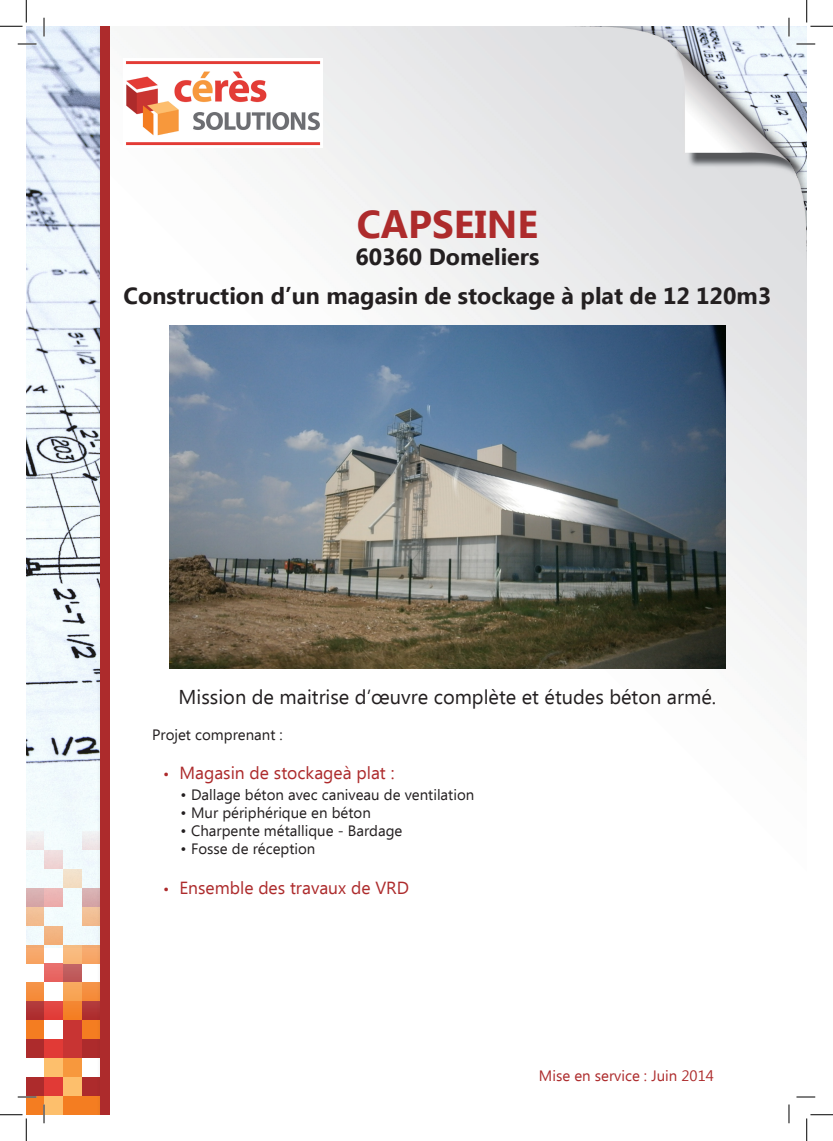
<style>
.page{position:relative;width:833px;height:1141px;background:#fff}
.page>*{position:absolute;margin:0;border:0;box-sizing:border-box;transform-origin:0 0}
.t1{font:700 38.75px "Ebrima";color:#ad2b2c}
.t2{font:700 23.25px "Ebrima";color:#231f20}
.t3{font:20px "Ebrima";color:#231f20}
.t4{font:17.5px "Ebrima";color:#ad2b2c}
.t5{font:15px "Ebrima";color:#231f20}
.t6{font:15px "Ebrima";color:#ad2b2c}
.s1{font-family:"Myriad Pro"}
</style>
<div class="page">
<img style="left:26px;top:26px;width:70px;height:921px">
<div style="left:82px;top:1095px;width:19px;height:19px;background:#f47d21"></div>
<div style="left:63px;top:1095px;width:19px;height:19px;background:#f47d21"></div>
<div style="left:44px;top:1095px;width:19px;height:19px;background:#fdbf6c"></div>
<div style="left:82px;top:1076px;width:19px;height:19px;background:#ad2b2c"></div>
<div style="left:63px;top:1076px;width:19px;height:19px;background:#fdbf6c"></div>
<div style="left:44px;top:1076px;width:19px;height:19px;background:#e13a36"></div>
<div style="left:63px;top:1057px;width:19px;height:19px;background:#f7983d"></div>
<div style="left:44px;top:1057px;width:19px;height:19px;background:#fdbf6c"></div>
<div style="left:44px;top:849px;width:19px;height:19px;background:#efd9d9"></div>
<div style="left:82px;top:831px;width:19px;height:18px;background:#efe9eb"></div>
<div style="left:63px;top:963px;width:19px;height:19px;background:#c05d5e"></div>
<div style="left:44px;top:963px;width:19px;height:19px;background:#e86966"></div>
<div style="left:82px;top:944px;width:19px;height:19px;background:#f7a86b"></div>
<div style="left:63px;top:944px;width:19px;height:19px;background:#f9ba7e"></div>
<div style="left:82px;top:1038px;width:19px;height:19px;background:#ad2b2c"></div>
<div style="left:63px;top:1038px;width:19px;height:19px;background:#c83433"></div>
<div style="left:44px;top:1038px;width:19px;height:19px;background:#e13a36"></div>
<div style="left:82px;top:1020px;width:19px;height:18px;background:#f47d21"></div>
<div style="left:63px;top:1020px;width:19px;height:18px;background:#c83433"></div>
<div style="left:63px;top:793px;width:19px;height:19px;background:#f0f9fb"></div>
<div style="left:44px;top:925px;width:19px;height:19px;background:#f3b380"></div>
<div style="left:82px;top:906px;width:19px;height:19px;background:#f2bf94"></div>
<div style="left:82px;top:1001px;width:19px;height:19px;background:#b03435"></div>
<div style="left:63px;top:1001px;width:19px;height:19px;background:#f4822a"></div>
<div style="left:44px;top:1001px;width:19px;height:19px;background:#e2423e"></div>
<div style="left:82px;top:982px;width:19px;height:19px;background:#f58e40"></div>
<div style="left:63px;top:982px;width:19px;height:19px;background:#f8a658"></div>
<div style="left:82px;top:887px;width:19px;height:19px;background:#d7acae"></div>
<div style="left:44px;top:887px;width:19px;height:19px;background:#ecb3b3"></div>
<div style="left:63px;top:868px;width:19px;height:19px;background:#f3e0c8"></div>
<div style="left:26px;top:1095px;width:18px;height:19px;background:#f47d21"></div>
<div style="left:26px;top:1076px;width:18px;height:19px;background:#ad2b2c"></div>
<div style="left:26px;top:831px;width:18px;height:18px;background:#f1eced"></div>
<div style="left:26px;top:944px;width:18px;height:19px;background:#f7a86b"></div>
<div style="left:26px;top:1038px;width:18px;height:19px;background:#ad2b2c"></div>
<div style="left:26px;top:1020px;width:18px;height:18px;background:#f47d21"></div>
<div style="left:26px;top:906px;width:18px;height:19px;background:#f2bf94"></div>
<div style="left:26px;top:1001px;width:18px;height:19px;background:#b03435"></div>
<div style="left:26px;top:982px;width:18px;height:19px;background:#f58f40"></div>
<div style="left:26px;top:887px;width:18px;height:19px;background:#d9aeaf"></div>
<img style="left:156px;top:26px;width:650px;height:1088px">
<div style="left:101px;top:26px;width:9px;height:1088px;background:#ad2b2c"></div>
<img style="left:126px;top:58px;width:196px;height:90px">
<img style="left:170px;top:326px;width:554px;height:342px">
<svg style="left:18px;top:43px;width:18px;height:2px"></svg>
<svg style="left:796px;top:43px;width:18px;height:2px"></svg>
<svg style="left:18px;top:1096px;width:18px;height:1px"></svg>
<svg style="left:796px;top:1096px;width:18px;height:1px"></svg>
<svg style="left:43px;top:18px;width:2px;height:18px"></svg>
<svg style="left:43px;top:1104px;width:2px;height:19px"></svg>
<svg style="left:787px;top:18px;width:2px;height:18px"></svg>
<svg style="left:787px;top:1104px;width:2px;height:19px"></svg>
<svg style="left:0;top:0;width:27px;height:27px"></svg>
<svg style="left:0;top:1114px;width:27px;height:26px"></svg>
<svg style="left:806px;top:0;width:26px;height:27px"></svg>
<svg style="left:806px;top:1114px;width:26px;height:26px"></svg>
<p class="t1" style="left:356px;top:195px;width:183px">CAPSEINE</p>
<p class="t2" style="left:355px;top:240px;width:185px">60360 Domeliers</p>
<p class="t2" style="left:123px;top:278px;width:648px">Construction d’un magasin de stockage à plat de 12 120m3</p>
<p class="t3" style="left:178px;top:682px;width:538px">Mission de maitrise d’œuvre complète et études béton armé.</p>
<p class="t5" style="left:152px;top:723px;width:132px">Projet comprenant :</p>
<p class="t4" style="left:164px;top:760px;width:232px"><span class="s1">•</span> Magasin de stockageà plat :</p>
<p class="t5" style="left:180px;top:784px;width:295px">• Dallage béton avec caniveau de ventilation</p>
<p class="t5" style="left:180px;top:802px;width:192px">• Mur périphérique en béton</p>
<p class="t5" style="left:180px;top:820px;width:223px">• Charpente métallique - Bardage</p>
<p class="t5" style="left:180px;top:838px;width:136px">• Fosse de réception</p>
<p class="t4" style="left:164px;top:874px;width:246px"><span class="s1">•</span> Ensemble des travaux de VRD</p>
<p class="t6" style="left:538px;top:1065px;width:176px">Mise en service : Juin 2014</p>
</div>
